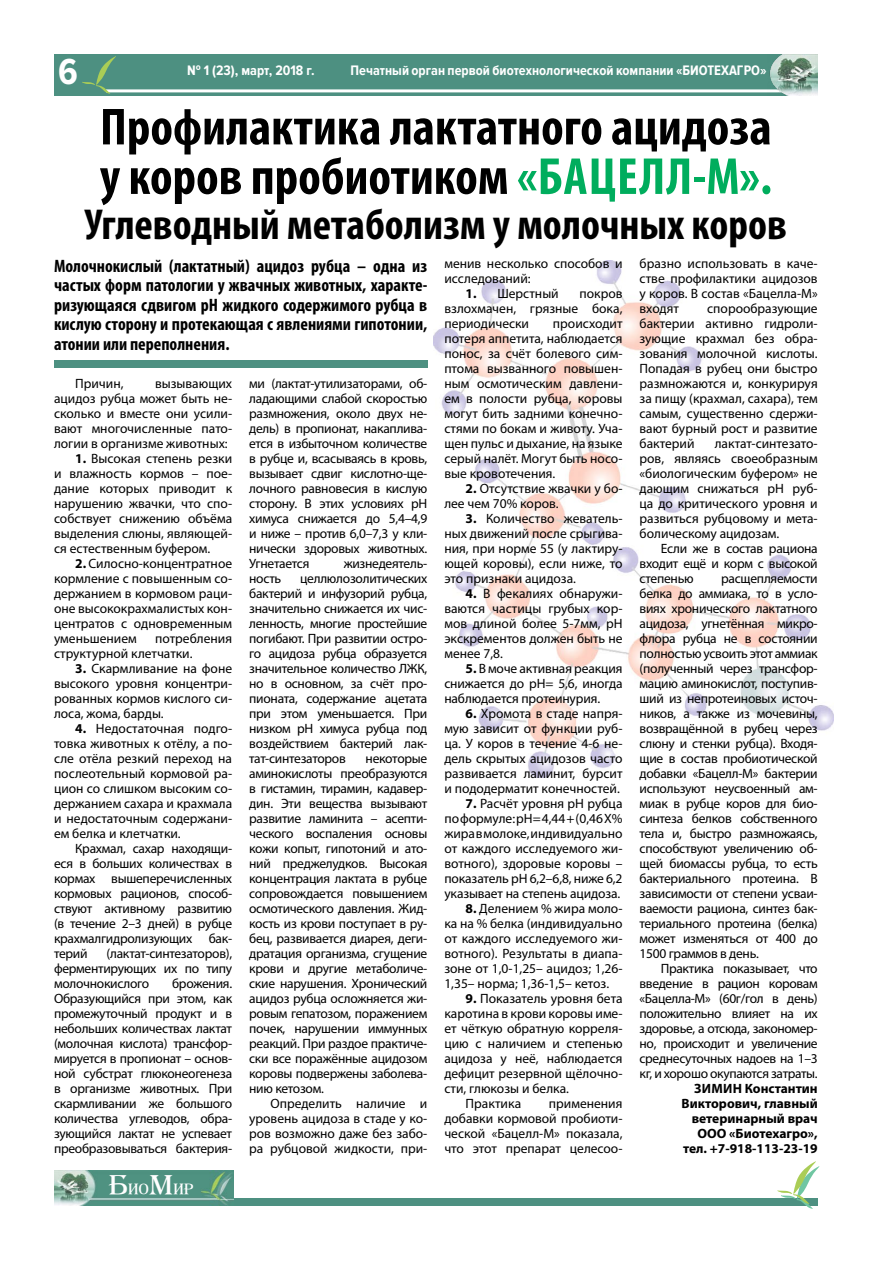
<style>
.page{position:relative;width:893px;height:1263px;background:#fff}
.page>*{position:absolute;margin:0;border:0;box-sizing:border-box;transform-origin:0 0}
.t1{font:700 condensed 52.5px/49.5px "Myriad Pro";color:#000}
.t2{font:700 condensed 43.5px "Myriad Pro";color:#000}
.t3{font:700 37.5px "Proxima Nova Cond";color:#fff}
.t4{font:18.45px "A Algerius Caps";color:#fff}
.t5{font:700 condensed 18px/19.5px "Myriad Pro";color:#000;text-align:justify}
.t6{font:700 14.25px "Proxima Nova Cond";color:#fff}
.t7{font:13.5px/15px "Myriad Pro";color:#000;text-align:justify}
.t8{font:700 13.5px/15px "Myriad Pro";color:#000;text-align:right}
.t9{font:13.5px "Myriad Pro";letter-spacing:-.02em;color:#000}
.s1{color:#00ad5d}
.s2{font-weight:700}
.s3{font-size:26.85px}
</style>
<div class="page">
<div style="left:54px;top:54px;width:764px;height:41px;background:#4d9081"></div>
<div style="left:54px;top:1198px;width:764px;height:7px;background:#4d9081"></div>
<svg style="left:777px;top:1161px;width:42px;height:48px"></svg>
<hr style="left:106px;top:89px;width:712px;height:3px;background:#fff">
<img style="left:767px;top:54px;width:51px;height:41px">
<svg style="left:82px;top:56px;width:34px;height:38px"></svg>
<img style="left:54px;top:1171px;width:179px;height:34px">
<img style="left:434px;top:261px;width:399px;height:517px">
<div style="left:54px;top:360px;width:373px;height:8px;background:#4d9081"></div>
<h3 class="t3" style="left:58px;top:50px;width:21px">6</h3>
<p class="t6" style="left:187px;top:63px;width:129px">№ 1 (23), март, 2018 г.</p>
<p class="t6" style="left:351px;top:63px;width:418px">Печатный орган первой биотехнологической компании «БИОТЕХАГРО»</p>
<h1 class="t1" style="left:100px;top:101px;width:674px">Профилактика лактатного ацидоза у коров пробиотиком <span class="s1">«БАЦЕЛЛ-М».</span></h1>
<h2 class="t2" style="left:85px;top:197px;width:703px">Углеводный метаболизм у молочных коров</h2>
<h3 class="t5" style="left:54px;top:255px;width:375px">Молочнокислый (лактатный) ацидоз рубца – одна из частых форм патологии у жвачных животных, характе&shy;ризующаяся сдвигом рН жидкого содержимого рубца в кислую сторону и протекающая с явлениями гипотонии, атонии или переполнения.</h3>
<p class="t7" style="left:75px;top:375px;width:50px">Причин,</p>
<p class="t7" style="left:54px;top:375px;width:180px;text-indent:101px">вызывающих ацидоз рубца может быть не&shy;сколько и вместе они усили&shy;вают многочисленные пато&shy;логии в организме животных:</p>
<p class="t7" style="left:54px;top:450px;width:180px;text-indent:21px"><span class="s2">1.</span> Высокая степень резки и влажность кормов – пое&shy;дание которых приводит к нарушению жвачки, что спо&shy;собствует снижению объёма выделения слюны, являющей&shy;ся естественным буфером.</p>
<p class="t7" style="left:54px;top:555px;width:180px;text-indent:21px"><span class="s2">2.</span> Силосно-концентратное кормление с повышенным со&shy;держанием в кормовом раци&shy;оне высококрахмалистых кон&shy;центратов с одновременным уменьшением</p>
<p class="t7" style="left:54px;top:630px;width:180px;text-indent:101px">потребления структурной клетчатки.</p>
<p class="t7" style="left:54px;top:660px;width:180px;text-indent:21px"><span class="s2">3.</span> Скармливание на фоне высокого уровня концентри&shy;рованных кормов кислого си&shy;лоса, жома, барды.</p>
<p class="t7" style="left:54px;top:720px;width:180px;text-indent:21px"><span class="s2">4.</span> Недостаточная подго&shy;товка животных к отёлу, а по&shy;сле отёла резкий переход на послеотельный кормовой ра&shy;цион со слишком высоким со&shy;держанием сахара и крахмала и недостаточным содержани&shy;ем белка и клетчатки.</p>
<p class="t7" style="left:54px;top:840px;width:180px;text-indent:21px">Крахмал, сахар находящи&shy;еся в больших количествах в кормах вышеперечисленных кормовых рационов, способ&shy;ствуют активному развитию (в течение 2–3 дней) в рубце крахмалгидролизующих бак&shy;терий</p>
<p class="t7" style="left:54px;top:945px;width:180px;text-indent:53px">(лактат-синтезаторов), ферментирующих их по типу молочнокислого</p>
<p class="t7" style="left:54px;top:975px;width:180px;text-indent:118px">брожения.<br>Образующийся при этом, как промежуточный продукт и в небольших количествах лактат (молочная кислота) трансфор&shy;мируется в пропионат – основ&shy;ной субстрат глюконеогенеза в организме животных. При скармливании же большого количества углеводов, обра&shy;зующийся лактат не успевает преобразовываться бактерия-</p>
<h3 class="t4" style="left:109px;top:1177px;width:86px"><span class="s3">Б</span>ио<span class="s3">М</span>ир</h3>
<p class="t7" style="left:249px;top:375px;width:180px">ми (лактат-утилизаторами, об&shy;ладающими слабой скоростью размножения, около двух не&shy;дель) в пропионат, накаплива&shy;ется в избыточном количестве в рубце и, всасываясь в кровь, вызывает сдвиг кислотно-ще&shy;лочного равновесия в кислую сторону. В этих условиях рН химуса снижается до 5,4–4,9 и ниже – против 6,0–7,3 у кли&shy;нически здоровых животных.<br>Угнетается</p>
<p class="t9" style="left:344px;top:555px;width:85px">жизнедеятель-</p>
<p class="t7" style="left:249px;top:570px;width:180px;text-indent:51px">целлюлозолитических бактерий и инфузорий рубца, значительно снижается их чис&shy;ленность, многие простейшие погибают. При развитии остро&shy;го ацидоза рубца образуется значительное количество ЛЖК, но в основном, за счёт про&shy;пионата, содержание ацетата при этом уменьшается. При низком рН химуса рубца под воздействием бактерий лак&shy;тат-синтезаторов</p>
<p class="t7" style="left:249px;top:570px;width:34px">ность</p>
<p class="t7" style="left:249px;top:750px;width:180px;text-indent:116px">некоторые аминокислоты преобразуются в гистамин, тирамин, кадавер&shy;дин. Эти вещества вызывают развитие ламинита – асепти&shy;ческого воспаления основы кожи копыт, гипотоний и ато&shy;ний преджелудков. Высокая концентрация лактата в рубце сопровождается повышением осмотического давления. Жид&shy;кость из крови поступает в ру&shy;бец, развивается диарея, деги&shy;дратация организма, сгущение крови и другие метаболиче&shy;ские нарушения. Хронический ацидоз рубца осложняется жи&shy;ровым гепатозом, поражением почек, нарушении иммунных реакций. При раздое практиче&shy;ски все поражённые ацидозом коровы подвержены заболева&shy;нию кетозом.</p>
<p class="t7" style="left:249px;top:1095px;width:180px;text-indent:21px">Определить наличие и уровень ацидоза в стаде у ко&shy;ров возможно даже без забо&shy;ра рубцовой жидкости, при-</p>
<p class="t7" style="left:444px;top:256px;width:180px">менив несколько способов и исследований:</p>
<p class="t7" style="left:466px;top:286px;width:95px"><span class="s2">1.</span> Шерстный</p>
<p class="t7" style="left:444px;top:286px;width:180px;text-indent:135px">покров взлохмачен, грязные бока, периодически</p>
<p class="t7" style="left:444px;top:316px;width:180px;text-indent:109px">происходит потеря аппетита, наблюдается понос, за счёт болевого сим&shy;птома вызванного повышен&shy;ным осмотическим давлени&shy;ем в полости рубца, коровы могут бить задними конечно&shy;стями по бокам и животу. Уча&shy;щен пульс и дыхание, на языке серый налёт. Могут быть носо&shy;вые кровотечения.</p>
<p class="t7" style="left:444px;top:481px;width:180px;text-indent:21px"><span class="s2">2.</span> Отсутствие жвачки у бо&shy;лее чем 70% коров.</p>
<p class="t7" style="left:444px;top:511px;width:180px;text-indent:21px"><span class="s2">3.</span> Количество жеватель&shy;ных движений после срыгива&shy;ния, при норме 55 (у лактиру&shy;ющей коровы), если ниже, то это признаки ацидоза.</p>
<p class="t7" style="left:444px;top:586px;width:180px;text-indent:21px"><span class="s2">4.</span> В фекалиях обнаружи&shy;ваются частицы грубых кор&shy;мов длиной более 5-7мм, рН экскрементов должен быть не менее 7,8.</p>
<p class="t7" style="left:444px;top:661px;width:180px;text-indent:21px"><span class="s2">5.</span> В моче активная реакция снижается до рН= 5,6, иногда наблюдается протеинурия.</p>
<p class="t7" style="left:444px;top:706px;width:180px;text-indent:21px"><span class="s2">6.</span> Хромота в стаде напря&shy;мую зависит от функции руб&shy;ца. У коров в течение 4-6 не&shy;дель скрытых ацидозов часто развивается ламинит, бурсит и пододерматит конечностей.</p>
<p class="t7" style="left:444px;top:796px;width:180px;text-indent:21px"><span class="s2">7.</span> Расчёт уровня рН рубца по формуле: рН= 4,44 + (0,46 Х% жира в молоке, индивидуально от каждого исследуемого жи&shy;вотного), здоровые коровы – показатель рН 6,2–6,8, ниже 6,2 указывает на степень ацидоза.</p>
<p class="t7" style="left:444px;top:901px;width:180px;text-indent:21px"><span class="s2">8.</span> Делением % жира моло&shy;ка на % белка (индивидуально от каждого исследуемого жи&shy;вотного). Результаты в диапа&shy;зоне от 1,0-1,25– ацидоз; 1,26- 1,35– норма; 1,36-1,5– кетоз.</p>
<p class="t7" style="left:466px;top:991px;width:158px"><span class="s2">9.</span> Показатель уровня бета</p>
<p class="t7" style="left:444px;top:1006px;width:180px">каротина в крови коровы име-</p>
<p class="t7" style="left:444px;top:1021px;width:180px">ет чёткую обратную корреля-</p>
<p class="t7" style="left:444px;top:1036px;width:180px">цию с наличием и степенью</p>
<p class="t7" style="left:444px;top:1051px;width:180px">ацидоза у неё, наблюдается</p>
<p class="t7" style="left:444px;top:1066px;width:180px">дефицит резервной щёлочно-</p>
<p class="t7" style="left:444px;top:1081px;width:126px">сти, глюкозы и белка.</p>
<p class="t7" style="left:466px;top:1096px;width:57px">Практика</p>
<p class="t7" style="left:444px;top:1096px;width:180px;text-indent:105px">применения добавки кормовой пробиоти&shy;ческой «Бацелл-М» показала, что этот препарат целесоо-</p>
<p class="t7" style="left:640px;top:256px;width:180px">бразно использовать в каче&shy;стве профилактики ацидозов у коров. В состав «Бацелла-М» входят</p>
<p class="t7" style="left:640px;top:301px;width:180px;text-indent:68px">спорообразующие бактерии активно гидроли&shy;зующие крахмал без обра&shy;зования молочной кислоты.<br>Попадая в рубец они быстро размножаются и, конкурируя за пищу (крахмал, сахара), тем самым, существенно сдержи&shy;вают бурный рост и развитие бактерий</p>
<p class="t7" style="left:640px;top:436px;width:180px;text-indent:75px">лактат-синтезато&shy;ров, являясь своеобразным «биологическим буфером» не дающим снижаться рН руб&shy;ца до критического уровня и развиться рубцовому и мета&shy;болическому ацидозам.</p>
<p class="t7" style="left:640px;top:541px;width:180px;text-indent:21px">Если же в состав рациона входит ещё и корм с высокой степенью</p>
<p class="t7" style="left:640px;top:571px;width:180px;text-indent:82px">расщепляемости белка до аммиака, то в усло&shy;виях хронического лактатного ацидоза, угнетённая микро&shy;флора рубца не в состоянии полностью усвоить этот аммиак (полученный через трансфор&shy;мацию аминокислот, поступив&shy;ший из непротеиновых источ&shy;ников, а также из мочевины, возвращённой в рубец через слюну и стенки рубца). Входя&shy;щие в состав пробиотической добавки «Бацелл-М» бактерии используют неусвоенный ам&shy;миак в рубце коров для био&shy;синтеза белков собственного тела и, быстро размножаясь, способствуют увеличению об&shy;щей биомассы рубца, то есть бактериального протеина. В зависимости от степени усваи&shy;ваемости рациона, синтез бак&shy;териального протеина (белка) может изменяться от 400 до 1500 граммов в день.</p>
<p class="t7" style="left:640px;top:961px;width:180px;text-indent:21px">Практика показывает, что введение в рацион коровам «Бацелла-М» (60г/гол в день) положительно влияет на их здоровье, а отсюда, закономер&shy;но, происходит и увеличение среднесуточных надоев на 1–3 кг, и хорошо окупаются затраты.</p>
<p class="t8" style="left:682px;top:1080px;width:138px">ЗИМИН Константин<br>Викторович, главный ветеринарный врач<br>ООО «Биотехагро», тел. +7-918-113-23-19</p>
</div>
